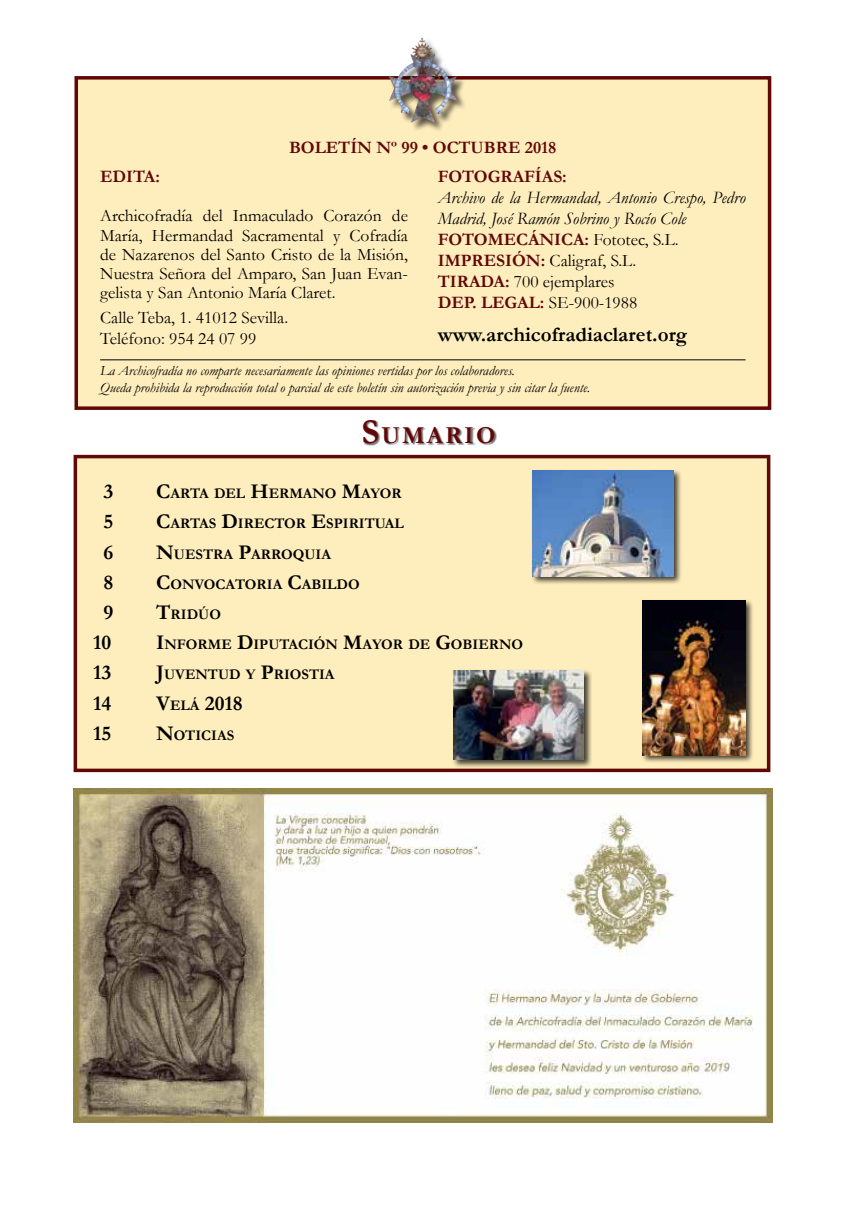
<style>
.page{position:relative;width:844px;height:1216px;background:#fff}
.page>*{position:absolute;margin:0;border:0;box-sizing:border-box;transform-origin:0 0}
.t1{font:700 24.5px "Garamond";letter-spacing:.085em;color:#610708}
.t2{font:700 21px "Garamond";color:#000}
.t3{font:700 21px "Garamond";color:#000}
.t4{font:17.5px/19.2px "Garamond";color:#000;text-align:justify}
.t5{font:italic 17.5px/20.8px "Garamond";color:#000}
.t6{font:700 17.5px "Garamond";color:#610708}
.t7{font:700 14.7px "Garamond";color:#000}
.t8{font:italic 14px/16.6px "Garamond";color:#000}
.s1{font-weight:700;font-style:normal;color:#610708}
.s2{font-style:normal}
.s3{font-size:35px}
.s4{font-size:21px}
.s5{font-size:14.7px}
</style>
<div class="page">
<div style="left:73px;top:454px;width:698px;height:319px;background:#ffeebd"></div>
<div style="left:74px;top:76px;width:698px;height:334px;background:#ffeebd"></div>
<div style="left:364px;top:420px;width:133px;height:25px;background:#000;opacity:.55"></div>
<hr style="left:100px;top:359px;width:645px;height:1px;background:#000">
<div style="left:389px;top:38px;width:77px;height:95px;background:#000;opacity:.65"></div>
<img style="left:388px;top:38px;width:38px;height:85px">
<img style="left:73px;top:788px;width:699px;height:334px">
<div style="left:530px;top:468px;width:152px;height:117px;background:#000;opacity:.75"></div>
<img style="left:532px;top:470px;width:141px;height:106px">
<div style="left:640px;top:598px;width:114px;height:166px;background:#000;opacity:.75"></div>
<img style="left:642px;top:600px;width:103px;height:155px">
<div style="left:451px;top:668px;width:141px;height:100px;background:#000;opacity:.75"></div>
<img style="left:453px;top:670px;width:130px;height:89px">
<p class="t6" style="left:289px;top:136px;width:269px">BOLETÍN Nº 99 • OCTUBRE 2018</p>
<p class="t6" style="left:100px;top:165px;width:61px">EDITA:</p>
<p class="t4" style="left:100px;top:206px;width:309px">Archicofradía del Inmaculado Corazón de María, Hermandad Sacramental y Cofradía de Nazarenos del Santo Cristo de la Misión, Nuestra Señora del Amparo, San Juan Evan&shy;gelista y San Antonio María Claret.</p>
<p class="t4" style="left:100px;top:306px;width:189px;line-height:21.7px">Calle Teba, 1. 41012 Sevilla.<br>Teléfono: 954 24 07 99</p>
<p class="t6" style="left:437px;top:165px;width:130px">FOTOGRAFÍAS:</p>
<p class="t5" style="left:437px;top:187px;width:309px">Archivo de la Hermandad, Antonio Crespo, Pedro<br>Madrid, José Ramón Sobrino y Rocío Cole<br><span class="s1">FOTOMECÁNICA:</span> <span class="s2">Fototec, S.L.<br></span><span class="s1">IMPRESIÓN:</span> <span class="s2">Caligraf, S.L.<br></span><span class="s1">TIRADA:</span> <span class="s2">700 ejemplares<br></span><span class="s1">DEP. LEGAL:</span> <span class="s2">SE-900-1988</span></p>
<p class="t2" style="left:437px;top:320px;width:251px">www.archicofradiaclaret.org</p>
<p class="t8" style="left:100px;top:362px;width:491px">La Archicofradía no comparte necesariamente las opiniones vertidas por los colaboradores.<br>Queda prohibida la reproducción total o parcial de este boletín sin autorización previa y sin citar la fuente.</p>
<h1 class="t1" style="left:361px;top:418px;width:135px"><span class="s3">S</span>UMARIO</h1>
<p class="t3" style="left:104px;top:477px;width:11px">3</p>
<p class="t7" style="left:156px;top:483px;width:247px"><span class="s4">C</span>ARTA DEL <span class="s4">H</span>ERMANO <span class="s4">M</span>AYOR</p>
<p class="t3" style="left:104px;top:507px;width:11px">5</p>
<p class="t7" style="left:156px;top:514px;width:249px"><span class="s4">C</span>ARTAS <span class="s4">D</span>IRECTOR <span class="s4">E</span>SPIRITUAL</p>
<p class="t3" style="left:104px;top:537px;width:41px">6 N</p>
<p class="t7" style="left:174px;top:544px;width:159px">UESTRA <span class="s4">P</span>ARROQUIA</p>
<p class="t3" style="left:104px;top:568px;width:11px">8</p>
<p class="t7" style="left:156px;top:574px;width:205px"><span class="s4">C</span>ONVOCATORIA <span class="s4">C</span>ABILDO</p>
<p class="t3" style="left:104px;top:598px;width:40px">9 T</p>
<p class="t7" style="left:171px;top:604px;width:52px">RIDÚO</p>
<p class="t3" style="left:93px;top:628px;width:46px">10 I</p>
<p class="t7" style="left:164px;top:634px;width:360px">NFORME <span class="s4">D</span>IPUTACIÓN <span class="s4">M</span>AYOR DE <span class="s4">G</span>OBIERNO</p>
<p class="t3" style="left:93px;top:658px;width:20px">13</p>
<p class="t7" style="left:156px;top:664px;width:180px"><span class="s4">J</span>UVENTUD Y <span class="s4">P</span>RIOSTIA</p>
<p class="t3" style="left:93px;top:688px;width:49px">14 V</p>
<p class="t3" style="left:170px;top:688px;width:74px"><span class="s5">ELÁ</span> 2018</p>
<p class="t3" style="left:93px;top:718px;width:51px">15 N</p>
<p class="t7" style="left:174px;top:725px;width:60px">OTICIAS</p>
</div>
